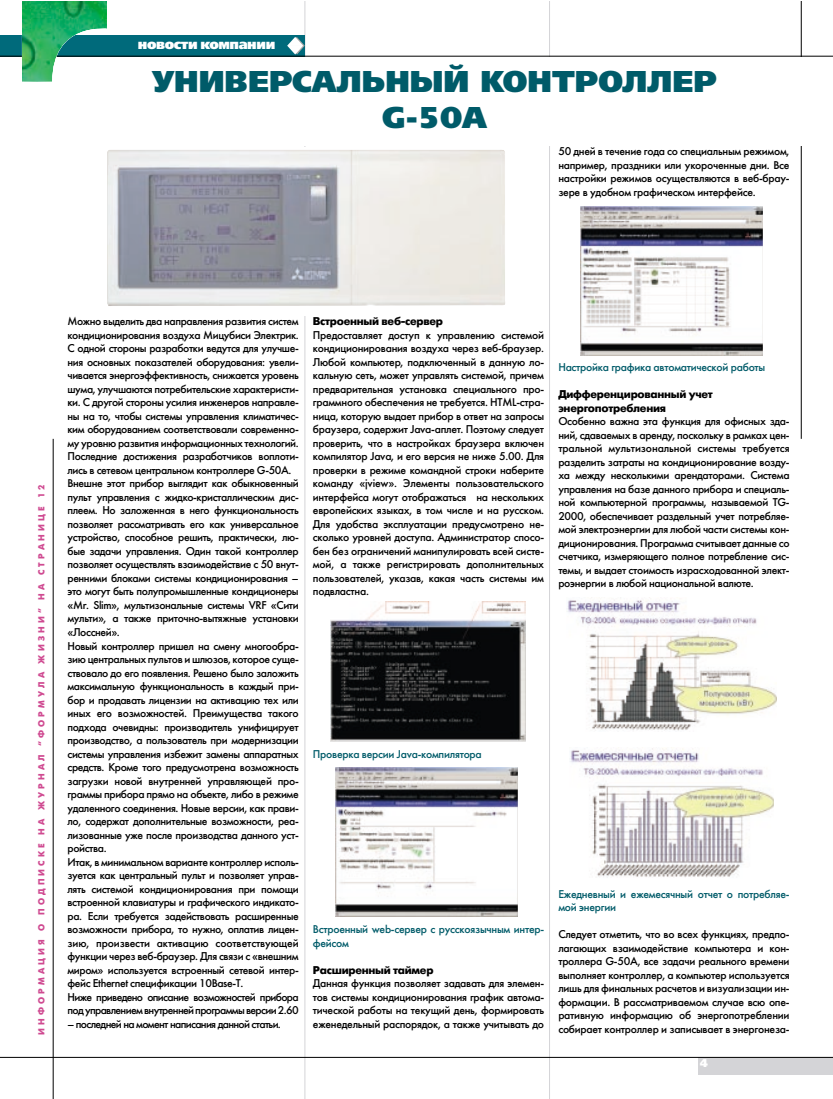
<style>
.page{position:relative;width:833px;height:1099px;background:#fff}
.page>*{position:absolute;margin:0;border:0;box-sizing:border-box;transform-origin:0 0}
.t1{font:30px/36px "Free Set Black C";color:#005b69;text-align:center}
.t2{font:13.75px "Free Set Black C";letter-spacing:-.03em;color:#fff}
.t3{font:11.25px/13.5px "Futuris C";letter-spacing:-.035em;color:#000;text-align:justify}
.t4{font:11.25px/13.5px "Futuris C";letter-spacing:-.025em;color:#005b69}
.t5{font:700 11.25px/13.5px "Futuris C";letter-spacing:-.025em;color:#000}
.t6{font:11.25px "Futuris C";letter-spacing:-.06em;color:#000}
.t7{font:11.25px "Free Set Black C";color:#fff}
.t8{font:8.75px "Futuris XC";letter-spacing:.36em;color:#cf4a91}
</style>
<div class="page">
<hr style="left:53px;top:439px;width:1px;height:660px;background:#000">
<hr style="left:549px;top:1px;width:1px;height:1098px;background:#d4d4d7">
<hr style="left:800px;top:1px;width:1px;height:438px;background:#000">
<hr style="left:304px;top:1px;width:1px;height:1098px;background:#d4d4d7">
<div style="left:0;top:35px;width:305px;height:21px;background:#006a7b"></div>
<svg style="left:287px;top:37px;width:18px;height:17px"></svg>
<hr style="left:0;top:56px;width:832px;height:1px;background:#000">
<img style="left:22px;top:1px;width:85px;height:81px">
<div style="left:698px;top:1057px;width:134px;height:18px;background:#d4d4d7"></div>
<hr style="left:0;top:1057px;width:832px;height:1px;background:#000">
<div style="left:68px;top:58px;width:733px;height:88px;background:#fff"></div>
<img style="left:107px;top:150px;width:398px;height:156px">
<img style="left:330px;top:601px;width:195px;height:140px">
<img style="left:336px;top:767px;width:181px;height:149px">
<img style="left:581px;top:207px;width:181px;height:149px">
<img style="left:567px;top:597px;width:209px;height:134px">
<img style="left:570px;top:748px;width:203px;height:130px">
<p class="t2" style="left:138px;top:39px;width:139px">новости компании</p>
<h1 class="t1" style="left:152px;top:66px;width:566px">УНИВЕРСАЛЬНЫЙ КОНТРОЛЛЕР<br>G-50A</h1>
<p class="t3" style="left:558px;top:146px;width:233px">50 дней в течение года со специальным режимом, например, праздники или укороченные дни. Все настройки режимов осуществляются в веб-брау&shy;зере в удобном графическом интерфейсе.</p>
<p class="t8" style="left:38px;top:1035px;width:551px;rotate:-90deg">ИНФОРМАЦИЯ О ПОДПИСКЕ НА ЖУРНАЛ “ФОРМУЛА ЖИЗНИ” НА СТРАНИЦЕ 12</p>
<p class="t3" style="left:67px;top:316px;width:233px;text-align:left">Можно выделить два направления развития систем кондиционирования воздуха Мицубиси Электрик.<br>С одной стороны разработки ведутся для улучше&shy;ния основных показателей оборудования: увели&shy;чивается энергоэффективность, снижается уровень шума, улучшаются потребительские характеристи&shy;ки. С другой стороны усилия инженеров направле&shy;ны на то, чтобы системы управления климатичес&shy;ким оборудованием соответствовали современно&shy;му уровню развития информационных технологий.<br>Последние достижения разработчиков воплоти&shy;лись в сетевом центральном контроллере G-50A.<br>Внешне этот прибор выглядит как обыкновенный пульт управления с жидко-кристаллическим дис&shy;плеем. Но заложенная в него функциональность позволяет рассматривать его как универсальное устройство, способное решить, практически, лю&shy;бые задачи управления. Один такой контроллер позволяет осуществлять взаимодействие с 50 внут&shy;ренними блоками системы кондиционирования – это могут быть полупромышленные кондиционеры «Mr. Slim», мультизональные системы VRF «Сити мульти», а также приточно-вытяжные установки «Лоссней».<br>Новый контроллер пришел на смену многообра&shy;зию центральных пультов и шлюзов, которое суще&shy;ствовало до его появления. Решено было заложить максимальную функциональность в каждый при&shy;бор и продавать лицензии на активацию тех или иных его возможностей. Преимущества такого подхода очевидны: производитель унифицирует производство, а пользователь при модернизации системы управления избежит замены аппаратных средств. Кроме того предусмотрена возможность загрузки новой внутренней управляющей про&shy;граммы прибора прямо на объекте, либо в режиме удаленного соединения. Новые версии, как прави&shy;ло, содержат дополнительные возможности, реа&shy;лизованные уже после производства данного уст&shy;ройства.<br>Итак, в минимальном варианте контроллер исполь&shy;зуется как центральный пульт и позволяет управ&shy;лять системой кондиционирования при помощи встроенной клавиатуры и графического индикато&shy;ра. Если требуется задействовать расширенные возможности прибора, то нужно, оплатив лицен&shy;зию, произвести активацию соответствующей функции через веб-браузер. Для связи с «внешним миром» используется встроенный сетевой интер&shy;фейс Ethernet спецификации 10Base-T.<br>Ниже приведено описание возможностей прибора под управлением внутренней программы версии 2.60</p>
<p class="t6" style="left:67px;top:1019px;width:215px">– последней на момент написания данной статьи.</p>
<p class="t5" style="left:313px;top:316px;width:132px">Встроенный веб-сервер</p>
<p class="t3" style="left:313px;top:329px;width:233px">Предоставляет доступ к управлению системой кондиционирования воздуха через веб-браузер.<br>Любой компьютер, подключенный в данную ло&shy;кальную сеть, может управлять системой, причем предварительная установка специального про&shy;граммного обеспечения не требуется. HTML-стра&shy;ница, которую выдает прибор в ответ на запросы браузера, содержит Java-аплет. Поэтому следует проверить, что в настройках браузера включен компилятор Java, и его версия не ниже 5.00. Для проверки в режиме командной строки наберите команду «jview». Элементы пользовательского интерфейса могут отображаться на нескольких европейских языках, в том числе и на русском.<br>Для удобства эксплуатации предусмотрено не&shy;сколько уровней доступа. Администратор спосо&shy;бен без ограничений манипулировать всей систе&shy;мой, а также регистрировать дополнительных пользователей, указав, какая часть системы им подвластна.</p>
<p class="t4" style="left:558px;top:362px;width:208px">Настройка графика автоматической работы</p>
<p class="t5" style="left:558px;top:389px;width:156px">Дифференцированный учет энергопотребления</p>
<p class="t3" style="left:558px;top:416px;width:233px">Особенно важна эта функция для офисных зда&shy;ний, сдаваемых в аренду, поскольку в рамках цен&shy;тральной мультизональной системы требуется разделить затраты на кондиционирование возду&shy;ха между несколькими арендаторами. Система управления на базе данного прибора и специаль&shy;ной компьютерной программы, называемой TG-2000, обеспечивает раздельный учет потребляе&shy;мой электроэнергии для любой части системы кон&shy;диционирования. Программа считывает данные со счетчика, измеряющего полное потребление сис&shy;темы, и выдает стоимость израсходованной элект&shy;роэнергии в любой национальной валюте.</p>
<p class="t4" style="left:313px;top:748px;width:170px">Проверка версии Java-компилятора</p>
<p class="t4" style="left:313px;top:923px;width:233px">Встроенный web-сервер с русскоязычным интер&shy;фейсом</p>
<p class="t5" style="left:313px;top:964px;width:122px">Расширенный таймер</p>
<p class="t3" style="left:313px;top:977px;width:233px">Данная функция позволяет задавать для элемен&shy;тов системы кондиционирования график автома&shy;тической работы на текущий день, формировать еженедельный распорядок, а также учитывать до</p>
<p class="t4" style="left:558px;top:888px;width:233px">Ежедневный и ежемесячный отчет о потребляе&shy;мой энергии</p>
<p class="t3" style="left:558px;top:929px;width:233px">Следует отметить, что во всех функциях, предпо&shy;лагающих взаимодействие компьютера и кон&shy;троллера G-50A, все задачи реального времени выполняет контроллер, а компьютер используется лишь для финальных расчетов и визуализации ин&shy;формации. В рассматриваемом случае всю опе&shy;ративную информацию об энергопотреблении собирает контроллер и записывает в энергонеза-</p>
<p class="t7" style="left:699px;top:1058px;width:10px">4</p>
</div>
